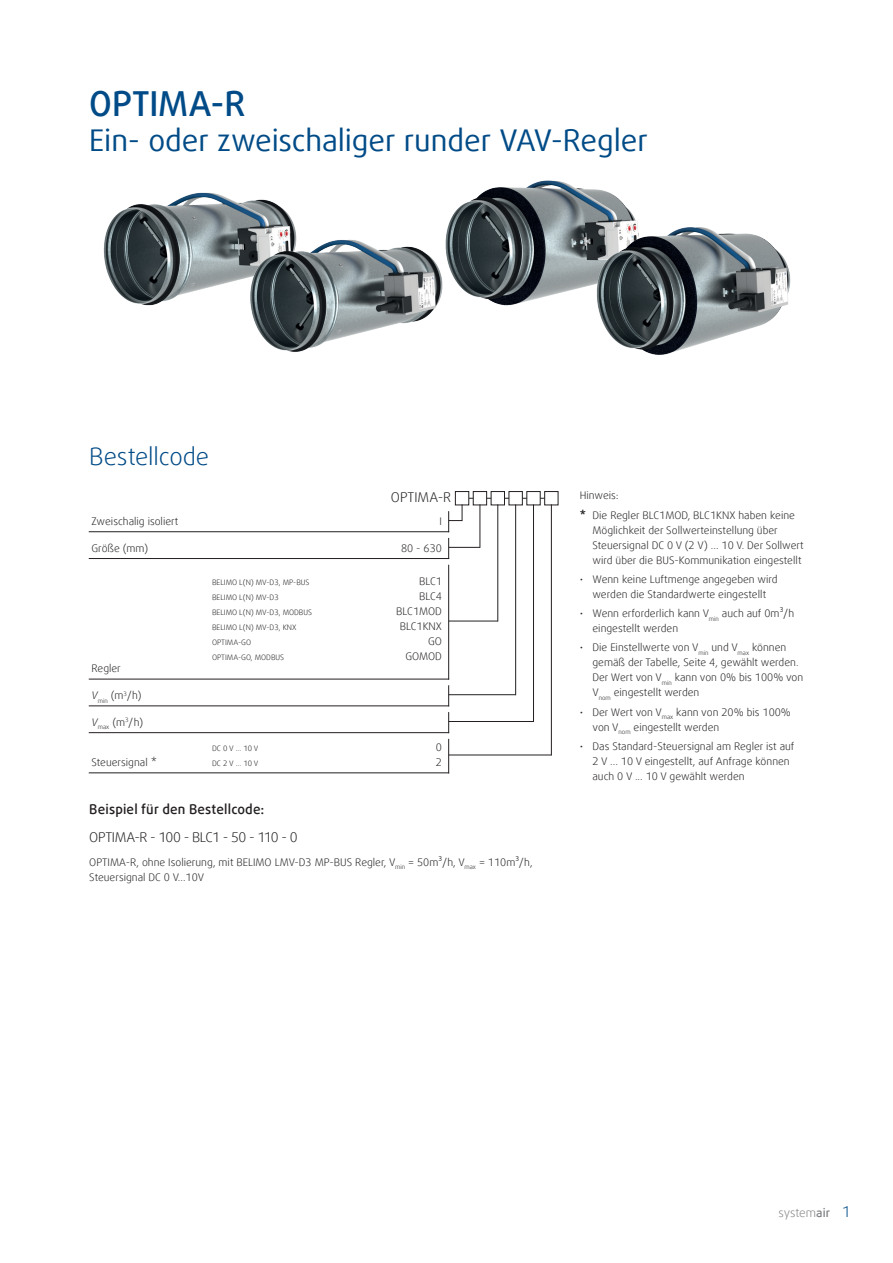
<style>
.page{position:relative;width:893px;height:1263px;background:#fff}
.page>*{position:absolute;margin:0;border:0;box-sizing:border-box;transform-origin:0 0}
.t1{font:500 34.5px "Daxline Offc Pro";color:#004b87}
.t2{font:30px "Daxline Offc Pro";letter-spacing:-.005em;color:#004b87}
.t3{font:300 24px "Daxline Offc Pro";letter-spacing:-.005em;color:#004b87}
.t4{font:300 13.5px "Daxline Offc Pro";letter-spacing:-.025em;color:#231f20}
.t5{font:500 13.5px "Daxline Offc Pro";letter-spacing:.015em;color:#231f20}
.t6{font:300 12px "Daxline Offc Pro";letter-spacing:-.005em;color:#808285}
.t7{font:300 10.5px/15px "Daxline Offc Pro";color:#231f20}
.t8{font:300 7.5px/15px "Daxline Offc Pro";color:#231f20}
.s1{font-style:italic}
.s2{font-weight:700}
.s3{font-weight:500}
.s4{font-size:15px;color:#004b87}
</style>
<div class="page">
<img style="left:103px;top:192px;width:193px;height:114px">
<img style="left:246px;top:234px;width:196px;height:118px">
<img style="left:442px;top:180px;width:196px;height:126px">
<img style="left:593px;top:223px;width:198px;height:132px">
<div style="left:473px;top:491px;width:14px;height:14px;border:1px solid #231f20"></div>
<div style="left:455px;top:491px;width:14px;height:14px;border:1px solid #231f20"></div>
<svg style="left:448px;top:505px;width:15px;height:27px"></svg>
<hr style="left:89px;top:531px;width:360px;height:1px;background:#231f20">
<hr style="left:480px;top:505px;width:1px;height:42px;background:#231f20">
<div style="left:491px;top:491px;width:14px;height:14px;border:1px solid #231f20"></div>
<hr style="left:498px;top:505px;width:1px;height:116px;background:#231f20">
<div style="left:509px;top:491px;width:14px;height:14px;border:1px solid #231f20"></div>
<hr style="left:515px;top:505px;width:1px;height:190px;background:#231f20">
<div style="left:526px;top:491px;width:15px;height:14px;border:1px solid #231f20"></div>
<hr style="left:533px;top:505px;width:1px;height:216px;background:#231f20">
<hr style="left:449px;top:621px;width:49px;height:1px;background:#231f20">
<hr style="left:448px;top:565px;width:1px;height:114px;background:#231f20">
<hr style="left:89px;top:679px;width:360px;height:1px;background:#231f20">
<hr style="left:449px;top:694px;width:67px;height:1px;background:#231f20">
<svg style="left:448px;top:686px;width:1px;height:20px"></svg>
<hr style="left:89px;top:706px;width:360px;height:1px;background:#231f20">
<hr style="left:449px;top:721px;width:84px;height:1px;background:#231f20">
<svg style="left:448px;top:712px;width:1px;height:20px"></svg>
<hr style="left:89px;top:732px;width:360px;height:1px;background:#231f20">
<hr style="left:449px;top:755px;width:102px;height:1px;background:#231f20">
<hr style="left:448px;top:739px;width:1px;height:34px;background:#231f20">
<hr style="left:89px;top:773px;width:360px;height:1px;background:#231f20">
<div style="left:544px;top:491px;width:14px;height:14px;border:1px solid #231f20"></div>
<hr style="left:551px;top:505px;width:1px;height:250px;background:#231f20">
<hr style="left:449px;top:547px;width:31px;height:1px;background:#231f20">
<svg style="left:448px;top:538px;width:1px;height:20px"></svg>
<hr style="left:89px;top:558px;width:360px;height:1px;background:#231f20">
<h1 class="t1" style="left:89px;top:81px;width:158px">OPTIMA-R</h1>
<h2 class="t2" style="left:89px;top:120px;width:560px">Ein- oder zweischaliger runder VAV-Regler</h2>
<h3 class="t3" style="left:89px;top:441px;width:121px">Bestellcode</h3>
<p class="t4" style="left:391px;top:488px;width:62px">OPTIMA-R</p>
<p class="t7" style="left:91px;top:514px;width:88px">Zweischalig isoliert</p>
<p class="t7" style="left:439px;top:514px;width:4px">I</p>
<p class="t7" style="left:91px;top:541px;width:58px">Größe (mm)</p>
<p class="t7" style="left:401px;top:541px;width:42px">80 - 630</p>
<p class="t7" style="left:91px;top:661px;width:31px">Regler</p>
<p class="t8" style="left:212px;top:575px;width:102px">BELIMO L(N) MV-D3, MP-BUS<br>BELIMO L(N) MV-D3<br>BELIMO L(N) MV-D3, MODBUS<br>BELIMO L(N) MV-D3, KNX<br>OPTIMA-GO<br>OPTIMA-GO, MODBUS</p>
<p class="t7" style="left:396px;top:574px;width:47px;text-align:right">BLC1<br>BLC4<br>BLC1MOD<br>BLC1KNX<br>GO<br>GOMOD</p>
<p class="t7" style="left:91px;top:688px;width:52px"><span class="s1">V</span><sub>min</sub> (m<sup>3</sup>/h)</p>
<p class="t7" style="left:91px;top:715px;width:53px"><span class="s1">V</span><sub>max</sub> (m<sup>3</sup>/h)</p>
<p class="t7" style="left:91px;top:755px;width:67px">Steuersignal *</p>
<p class="t8" style="left:212px;top:740px;width:48px">DC 0 V ... 10 V<br>DC 2 V ... 10 V</p>
<p class="t7" style="left:436px;top:739px;width:8px">0<br>2</p>
<p class="t5" style="left:89px;top:800px;width:177px">Beispiel für den Bestellcode:</p>
<p class="t4" style="left:89px;top:828px;width:210px">OPTIMA-R - 100 - BLC1 - 50 - 110 - 0</p>
<p class="t7" style="left:89px;top:855px;width:445px">OPTIMA-R, ohne Isolierung, mit BELIMO LMV-D3 MP-BUS Regler, V<sub>min</sub> = 50m³/h, V<sub>max</sub> = 110m³/h,<br>Steuersignal DC 0 V...10V</p>
<p class="t7" style="left:580px;top:486px;width:217px;line-height:19.2px">Hinweis:<br><span class="s2">*</span> Die Regler BLC1MOD, BLC1KNX haben keine</p>
<p class="t7" style="left:592px;top:522px;width:213px">Möglichkeit der Sollwerteinstellung über<br>Steuersignal DC 0 V (2 V) ... 10 V. Der Sollwert wird über die BUS-Kommunikation eingestellt</p>
<p class="t7" style="left:580px;top:572px;width:199px;text-align:center">• Wenn keine Luftmenge angegeben wird werden die Standardwerte eingestellt</p>
<p class="t7" style="left:592px;top:606px;width:203px;text-indent:-13px">• Wenn erforderlich kann V<sub>min</sub> auch auf 0m³/h eingestellt werden</p>
<p class="t7" style="left:592px;top:640px;width:212px;text-indent:-13px">• Die Einstellwerte von V<sub>min</sub> und V<sub>max</sub> können gemäß der Tabelle, Seite 4, gewählt werden.<br>Der Wert von V<sub>min</sub> kann von 0% bis 100% von V<sub>nom</sub> eingestellt werden</p>
<p class="t7" style="left:592px;top:704px;width:200px;text-indent:-13px">• Der Wert von V<sub>max</sub> kann von 20% bis 100% von V<sub>nom</sub> eingestellt werden</p>
<p class="t7" style="left:592px;top:739px;width:203px;text-indent:-13px">• Das Standard-Steuersignal am Regler ist auf<br>2 V ... 10 V eingestellt, auf Anfrage können auch 0 V ... 10 V gewählt werden</p>
<p class="t6" style="left:778px;top:1205px;width:74px">system<span class="s3">air</span> <span class="s4">1</span></p>
</div>
